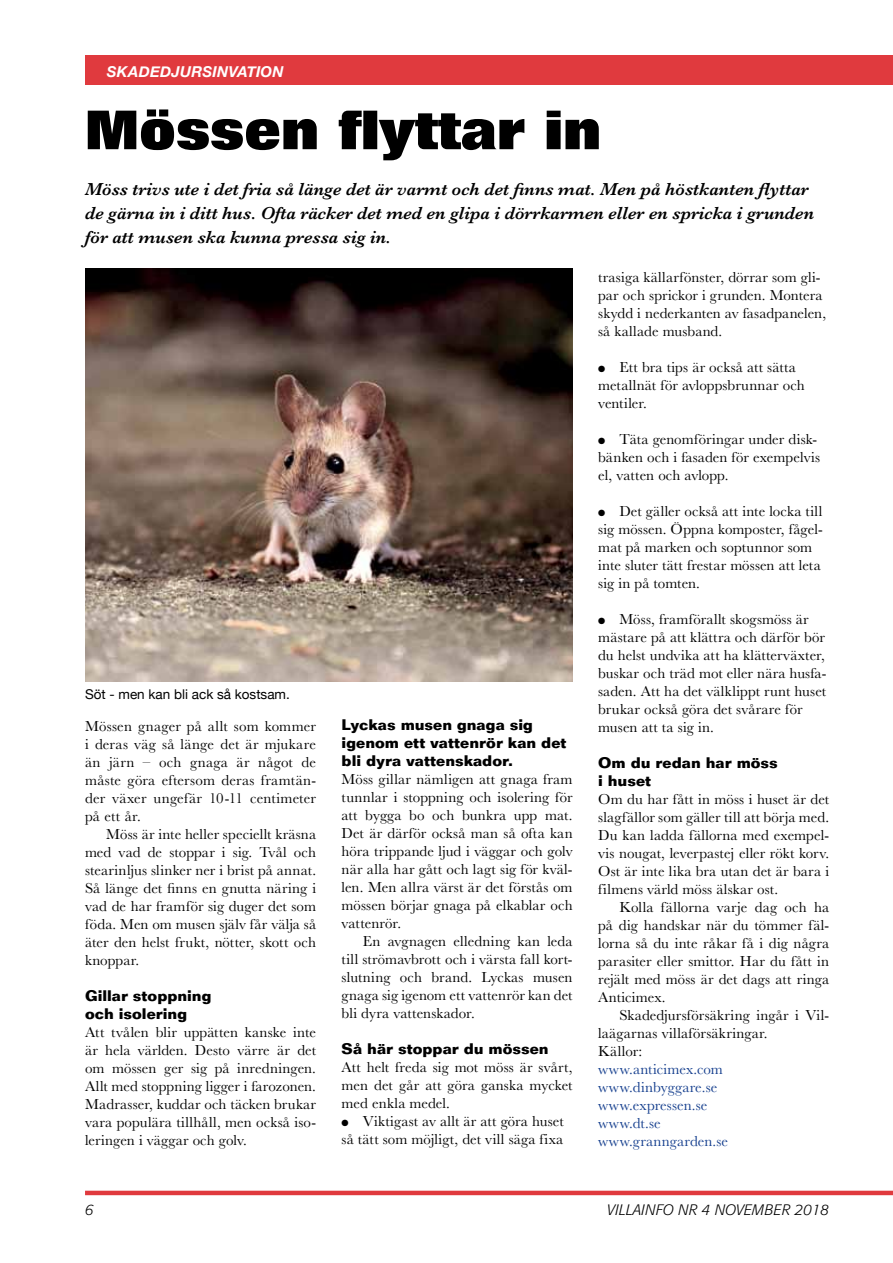
<style>
.page{position:relative;width:893px;height:1263px;background:#fff}
.page>*{position:absolute;margin:0;border:0;box-sizing:border-box;transform-origin:0 0}
.t1{font:800 54px "Folio";color:#000}
.t2{font:italic 600 18px/24px "Baskerville";color:#000}
.t3{font:15px/18px "Baskerville";letter-spacing:.01em;color:#000;text-align:justify}
.t4{font:700 15px/18px "Folio";letter-spacing:.005em;color:#000}
.t5{font:15px/18px "Baskerville";letter-spacing:.015em;color:#133d8d}
.t6{font:italic 300 15px "Formata";letter-spacing:.02em;color:#000}
.t7{font:italic 700 15px "Helvetica Neue";letter-spacing:.01em;color:#fff}
.t8{font:13.5px "Helvetica Neue";color:#000}
</style>
<div class="page">
<hr style="left:85px;top:1191px;width:808px;height:4px;background:#e03a3e">
<div style="left:85px;top:55px;width:808px;height:30px;background:#e03a3e"></div>
<img style="left:85px;top:268px;width:488px;height:414px">
<p class="t7" style="left:107px;top:60px;width:178px">SKADEDJURSINVATION</p>
<h1 class="t1" style="left:85px;top:100px;width:518px">Mössen flyttar in</h1>
<p class="t2" style="left:85px;top:177px;width:731px">Möss trivs ute i det fria så länge det är varmt och det finns mat. Men på höstkanten flyttar de gärna in i ditt hus. Ofta räcker det med en glipa i dörrkarmen eller en spricka i grunden för att musen ska kunna pressa sig in.</p>
<p class="t8" style="left:85px;top:684px;width:206px">Söt - men kan bli ack så kostsam.</p>
<p class="t3" style="left:85px;top:718px;width:233px">Mössen gnager på allt som kommer i deras väg så länge det är mjukare än järn – och gnaga är något de måste göra eftersom deras framtän&shy;der växer ungefär 10-11 centimeter på ett år.</p>
<p class="t3" style="left:85px;top:826px;width:233px;text-indent:21px">Möss är inte heller speciellt kräsna med vad de stoppar i sig. Tvål och stearinljus slinker ner i brist på annat.<br>Så länge det finns en gnutta näring i vad de har framför sig duger det som föda. Men om musen själv får välja så äter den helst frukt, nötter, skott och knoppar.</p>
<p class="t4" style="left:85px;top:987px;width:128px">Gillar stoppning och isolering</p>
<p class="t3" style="left:85px;top:1024px;width:233px">Att tvålen blir uppätten kanske inte är hela världen. Desto värre är det om mössen ger sig på inredningen.<br>Allt med stoppning ligger i farozonen.<br>Madrasser, kuddar och täcken brukar vara populära tillhåll, men också iso&shy;leringen i väggar och golv.</p>
<p class="t4" style="left:342px;top:715px;width:226px">Lyckas musen gnaga sig igenom ett vattenrör kan det bli dyra vattenskador.</p>
<p class="t3" style="left:342px;top:770px;width:233px">Möss gillar nämligen att gnaga fram tunnlar i stoppning och isolering för att bygga bo och bunkra upp mat.<br>Det är därför också man så ofta kan höra trippande ljud i väggar och golv när alla har gått och lagt sig för kväl&shy;len. Men allra värst är det förstås om mössen börjar gnaga på elkablar och vattenrör.</p>
<p class="t3" style="left:342px;top:932px;width:233px;text-indent:21px">En avgnagen elledning kan leda till strömavbrott och i värsta fall kort&shy;slutning och brand. Lyckas musen gnaga sig igenom ett vattenrör kan det bli dyra vattenskador.</p>
<p class="t4" style="left:342px;top:1039px;width:208px">Så här stoppar du mössen</p>
<p class="t3" style="left:342px;top:1058px;width:233px">Att helt freda sig mot möss är svårt, men det går att göra ganska mycket med enkla medel.</p>
<p class="t3" style="left:342px;top:1112px;width:224px">● Viktigast av allt är att göra huset så tätt som möjligt, det vill säga fixa</p>
<p class="t3" style="left:598px;top:268px;width:229px;text-align:left">trasiga källarfönster, dörrar som gli&shy;par och sprickor i grunden. Montera skydd i nederkanten av fasadpanelen, så kallade musband.</p>
<p class="t3" style="left:598px;top:358px;width:208px;text-align:left">● Ett bra tips är också att sätta metallnät för avloppsbrunnar och ventiler.</p>
<p class="t3" style="left:598px;top:430px;width:223px;text-align:left">● Täta genomföringar under disk&shy;bänken och i fasaden för exempelvis el, vatten och avlopp.</p>
<p class="t3" style="left:598px;top:502px;width:226px;text-align:left">● Det gäller också att inte locka till sig mössen. Öppna komposter, fågel&shy;mat på marken och soptunnor som inte sluter tätt frestar mössen att leta sig in på tomten.</p>
<p class="t3" style="left:598px;top:610px;width:230px;text-align:left">● Möss, framförallt skogsmöss är mästare på att klättra och därför bör du helst undvika att ha klätterväxter, buskar och träd mot eller nära husfa&shy;saden. Att ha det välklippt runt huset brukar också göra det svårare för musen att ta sig in.</p>
<p class="t4" style="left:598px;top:753px;width:181px">Om du redan har möss i huset</p>
<p class="t3" style="left:598px;top:790px;width:233px">Om du har fått in möss i huset är det slagfällor som gäller till att börja med.<br>Du kan ladda fällorna med exempel&shy;vis nougat, leverpastej eller rökt korv.<br>Ost är inte lika bra utan det är bara i filmens värld möss älskar ost.</p>
<p class="t3" style="left:598px;top:898px;width:233px;text-indent:21px">Kolla fällorna varje dag och ha på dig handskar när du tömmer fäl&shy;lorna så du inte råkar få i dig några parasiter eller smittor. Har du fått in rejält med möss är det dags att ringa Anticimex.</p>
<p class="t3" style="left:598px;top:1006px;width:233px;text-align:left;text-indent:21px">Skadedjursförsäkring ingår i Vil&shy;laägarnas villaförsäkringar.<br>Källor:</p>
<p class="t5" style="left:598px;top:1060px;width:131px">www.anticimex.com www.dinbyggare.se www.expressen.se www.dt.se www.granngarden.se</p>
<p class="t6" style="left:85px;top:1200px;width:10px">6</p>
<p class="t6" style="left:607px;top:1200px;width:223px">VILLAINFO NR 4 NOVEMBER 2018</p>
</div>
